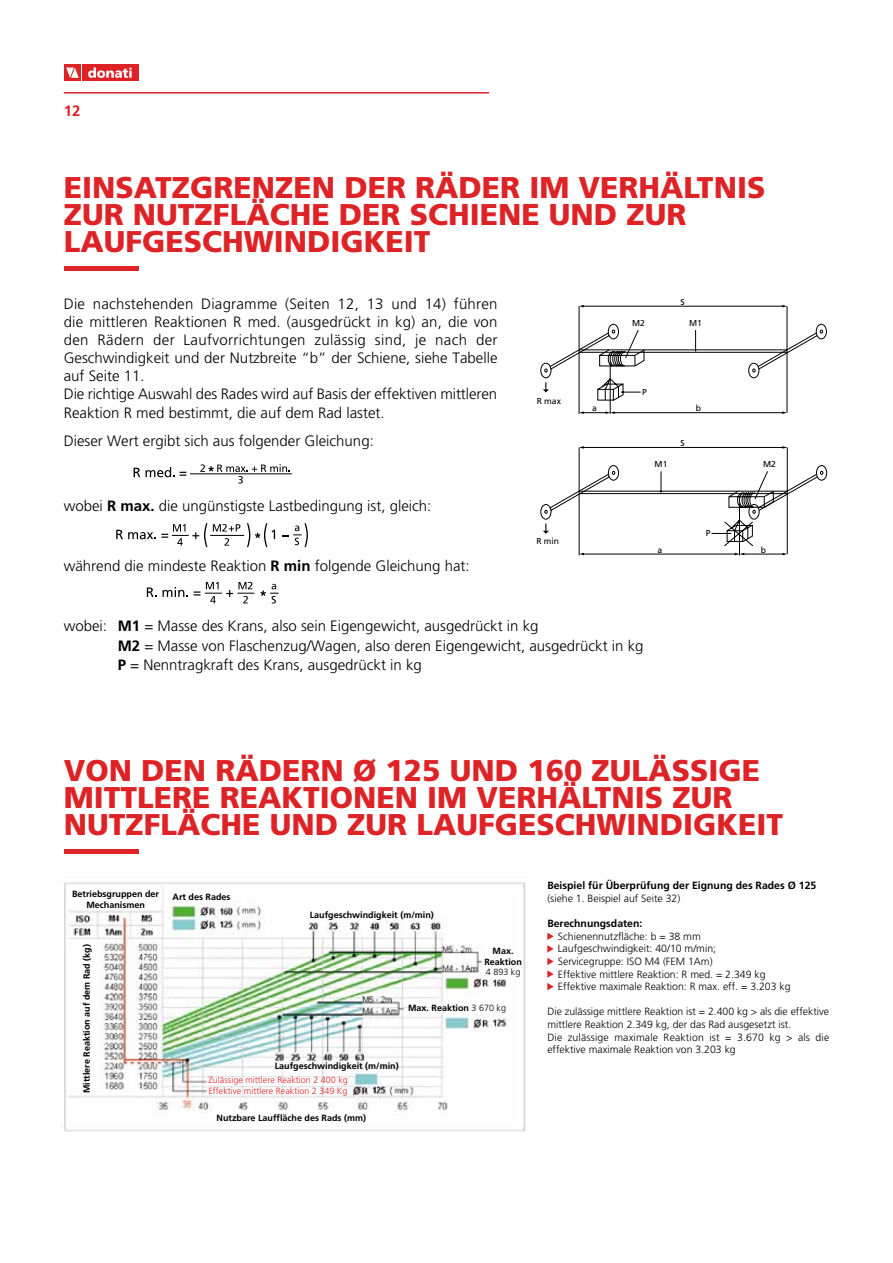
<style>
.page{position:relative;width:893px;height:1263px;background:#fff}
.page>*{position:absolute;margin:0;border:0;box-sizing:border-box;transform-origin:0 0}
.t1{font:900 30px/27px "Frutiger LT Std";color:#de2327}
.t2{font:300 15px/18px "Frutiger LT Std";color:#000}
.t3{font:700 15px "Frutiger LT Std";color:#de2327}
.t4{font:300 10.5px/12.6px "Frutiger LT Std";color:#000}
.t5{font:700 10.5px "Frutiger LT Std";color:#000}
.t6{font:700 9px/10.5px "Frutiger LT Std";color:#000;text-align:center}
.t7{font:300 9px/10.9px "Frutiger LT Std";color:#de2327}
.t8{font:300 9px "Frutiger LT Std";color:#000}
.t9{font:8.55px "Frutiger";color:#000}
.s1{font-weight:700}
.s2{font-weight:300}
</style>
<div class="page">
<div style="left:82px;top:65px;width:56px;height:16px;background:#de2327"></div>
<div style="left:64px;top:65px;width:16px;height:16px;background:#de2327"></div>
<svg style="left:88px;top:68px;width:44px;height:10px"></svg>
<svg style="left:66px;top:68px;width:13px;height:10px"></svg>
<hr style="left:64px;top:92px;width:425px;height:2px;background:#de2327">
<div style="left:64px;top:266px;width:74px;height:5px;background:#de2327"></div>
<div style="left:64px;top:849px;width:74px;height:5px;background:#de2327"></div>
<hr style="left:583px;top:306px;width:200px;height:1px;background:#000">
<hr style="left:579px;top:306px;width:1px;height:108px;background:#000">
<hr style="left:787px;top:306px;width:1px;height:107px;background:#000">
<svg style="left:540px;top:323px;width:287px;height:91px"></svg>
<hr style="left:583px;top:447px;width:200px;height:1px;background:#000">
<svg style="left:782px;top:446px;width:5px;height:3px"></svg>
<hr style="left:579px;top:447px;width:1px;height:108px;background:#000">
<hr style="left:787px;top:447px;width:1px;height:107px;background:#000">
<svg style="left:540px;top:465px;width:287px;height:90px"></svg>
<svg style="left:134px;top:468px;width:6px;height:9px"></svg>
<svg style="left:146px;top:467px;width:40px;height:10px"></svg>
<hr style="left:190px;top:474px;width:102px;height:1px;background:#000">
<svg style="left:116px;top:523px;width:91px;height:24px"></svg>
<hr style="left:210px;top:535px;width:34px;height:1px;background:#000">
<svg style="left:213px;top:524px;width:27px;height:7px"></svg>
<svg style="left:224px;top:538px;width:5px;height:8px"></svg>
<svg style="left:282px;top:523px;width:26px;height:24px"></svg>
<svg style="left:147px;top:587px;width:10px;height:10px"></svg>
<svg style="left:163px;top:587px;width:25px;height:10px"></svg>
<svg style="left:194px;top:582px;width:60px;height:21px"></svg>
<img style="left:61px;top:882px;width:465px;height:251px">
<svg style="left:547px;top:932px;width:7px;height:20px"></svg>
<svg style="left:547px;top:958px;width:7px;height:32px"></svg>
<svg style="left:260px;top:584px;width:19px;height:19px"></svg>
<svg style="left:247px;top:523px;width:28px;height:24px"></svg>
<svg style="left:200px;top:464px;width:90px;height:20px"></svg>
<p class="t3" style="left:64px;top:102px;width:18px">12</p>
<h1 class="t1" style="left:64px;top:174px;width:703px">EINSATZGRENZEN DER RÄDER IM VERHÄLTNIS<br>ZUR NUTZFLÄCHE DER SCHIENE UND ZUR<br>LAUFGESCHWINDIGKEIT</h1>
<p class="t2" style="left:64px;top:295px;width:435px">Die nachstehenden Diagramme (Seiten 12, 13 und 14) führen die mittleren Reaktionen R med. (ausgedrückt in kg) an, die von den Rädern der Laufvorrichtungen zulässig sind, je nach der Geschwindigkeit und der Nutzbreite “b” der Schiene, siehe Tabelle auf Seite 11.<br>Die richtige Auswahl des Rades wird auf Basis der effektiven mittleren</p>
<p class="t2" style="left:64px;top:404px;width:322px">Reaktion R med bestimmt, die auf dem Rad lastet.</p>
<p class="t2" style="left:64px;top:432px;width:312px">Dieser Wert ergibt sich aus folgender Gleichung:</p>
<p class="t2" style="left:64px;top:497px;width:369px">wobei <span class="s1">R max.</span> die ungünstigste Lastbedingung ist, gleich:</p>
<p class="t2" style="left:64px;top:557px;width:407px">während die mindeste Reaktion <span class="s1">R min</span> folgende Gleichung hat:</p>
<p class="t9" style="left:537px;top:396px;width:26px">R max</p>
<p class="t9" style="left:536px;top:536px;width:24px">R min</p>
<p class="t9" style="left:680px;top:297px;width:6px">S</p>
<p class="t9" style="left:632px;top:318px;width:14px">M2</p>
<p class="t9" style="left:689px;top:318px;width:14px">M1</p>
<p class="t9" style="left:642px;top:387px;width:6px">P</p>
<p class="t9" style="left:592px;top:403px;width:6px">a</p>
<p class="t9" style="left:696px;top:403px;width:7px">b</p>
<p class="t9" style="left:681px;top:438px;width:6px">S</p>
<p class="t9" style="left:655px;top:459px;width:14px">M1</p>
<p class="t9" style="left:763px;top:459px;width:14px">M2</p>
<p class="t9" style="left:706px;top:528px;width:6px">P</p>
<p class="t9" style="left:657px;top:545px;width:6px">a</p>
<p class="t9" style="left:761px;top:545px;width:7px">b</p>
<p class="t2" style="left:118px;top:616px;width:527px;line-height:19.5px;text-indent:-54px">wobei: <span class="s1">M1</span> = Masse des Krans, also sein Eigengewicht, ausgedrückt in kg<br><span class="s1">M2</span> = Masse von Flaschenzug/Wagen, also deren Eigengewicht, ausgedrückt in kg<br><span class="s1">P</span> = Nenntragkraft des Krans, ausgedrückt in kg</p>
<h1 class="t1" style="left:64px;top:757px;width:721px">VON DEN RÄDERN Ø 125 UND 160 ZULÄSSIGE<br>MITTLERE REAKTIONEN IM VERHÄLTNIS ZUR<br>NUTZFLÄCHE UND ZUR LAUFGESCHWINDIGKEIT</h1>
<p class="t6" style="left:72px;top:889px;width:89px">Betriebsgruppen der<br>Mechanismen</p>
<p class="t6" style="left:173px;top:892px;width:60px">Art des Rades</p>
<p class="t6" style="left:310px;top:909px;width:126px">Laufgeschwindigkeit (m/min)</p>
<p class="t6" style="left:81px;top:1093px;width:151px;rotate:-90deg">Mittlere Reaktion auf dem Rad (kg)</p>
<p class="t6" style="left:484px;top:946px;width:39px">Max.<br>Reaktion</p>
<p class="t8" style="left:486px;top:967px;width:36px">4 893 kg</p>
<p class="t6" style="left:408px;top:1003px;width:100px">Max. Reaktion <span class="s2">3 670 kg</span></p>
<p class="t6" style="left:275px;top:1061px;width:126px">Laufgeschwindigkeit (m/min)</p>
<p class="t7" style="left:208px;top:1074px;width:141px">Zulässige mittlere Reaktion 2 400 kg<br>Effektive mittlere Reaktion 2 349 Kg</p>
<p class="t6" style="left:217px;top:1113px;width:151px">Nutzbare Lauffläche des Rads (mm)</p>
<p class="t5" style="left:547px;top:879px;width:270px">Beispiel für Überprüfung der Eignung des Rades Ø 125</p>
<p class="t4" style="left:547px;top:892px;width:135px">(siehe 1. Beispiel auf Seite 32)</p>
<p class="t5" style="left:547px;top:917px;width:97px">Berechnungsdaten:</p>
<p class="t4" style="left:558px;top:930px;width:234px">Schienennutzfläche: b = 38 mm Laufgeschwindigkeit: 40/10 m/min;<br>Servicegruppe: ISO M4 (FEM 1Am)<br>Effektive mittlere Reaktion: R med. = 2.349 kg Effektive maximale Reaktion: R max. eff. = 3.203 kg</p>
<p class="t4" style="left:547px;top:1006px;width:283px">Die zulässige mittlere Reaktion ist = 2.400 kg &gt; als die effektive mittlere Reaktion 2.349 kg, der das Rad ausgesetzt ist.<br>Die zulässige maximale Reaktion ist = 3.670 kg &gt; als die effektive maximale Reaktion von 3.203 kg</p>
</div>
